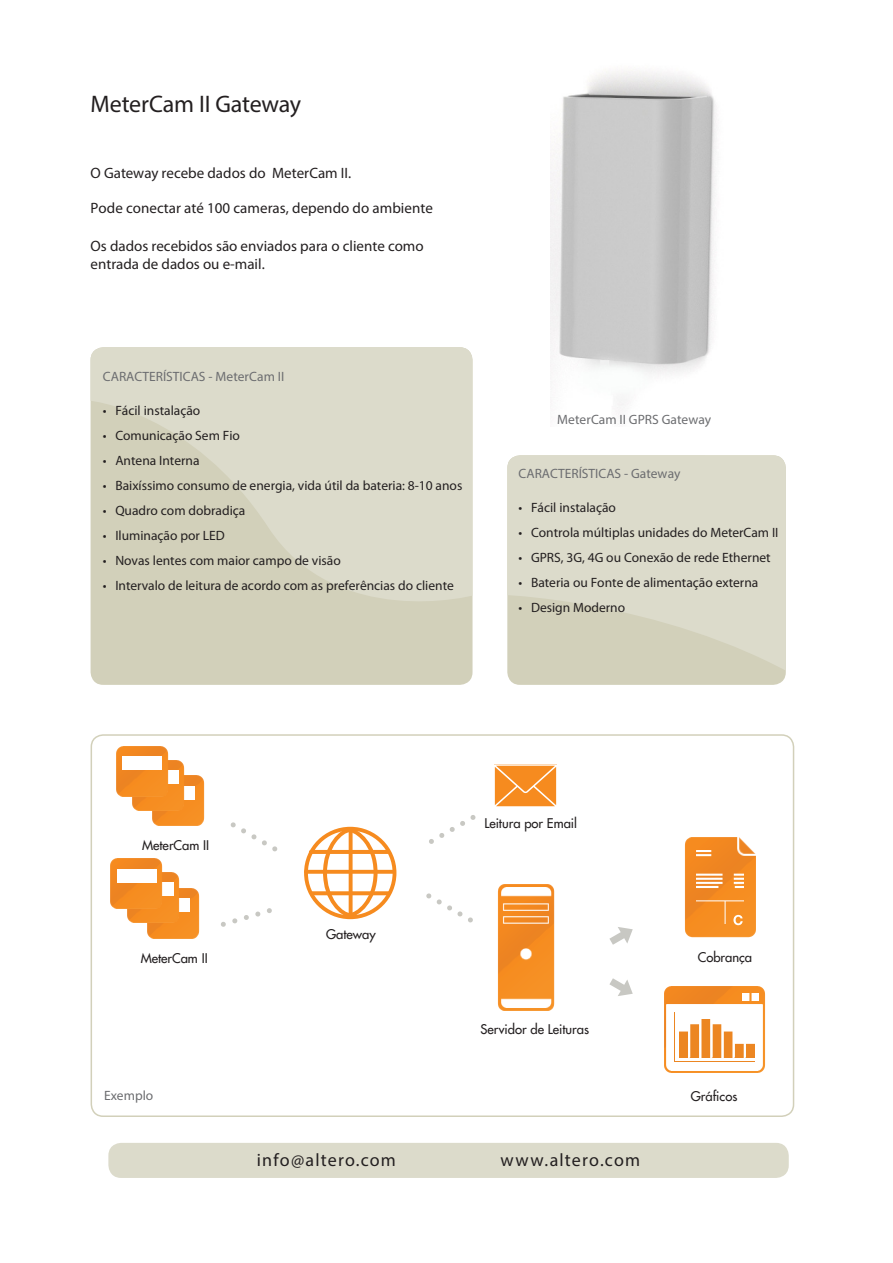
<style>
.page{position:relative;width:893px;height:1263px;background:#fff}
.page>*{position:absolute;margin:0;border:0;box-sizing:border-box;transform-origin:0 0}
.t1{font:24px "Myriad Pro";letter-spacing:-.01em;color:#231f20}
.t2{font:18px "Myriad Pro";letter-spacing:.065em;color:#231f20}
.t3{font:15px/18px "Myriad Pro";color:#231f20}
.t4{font:13.5px "Myriad Pro";color:#231f20}
.t5{font:13.5px "Myriad Pro";color:#6c6d70}
.t6{font:13.05px "Futura LT";color:#231f20}
</style>
<div class="page">
<div style="left:91px;top:734px;width:703px;height:383px;border:2px solid #d2d0ba;border-radius:12px"></div>
<svg style="left:507px;top:455px;width:279px;height:230px;background:#d9d8c6"></svg>
<div style="left:91px;top:347px;width:381px;height:338px;background:#d2d0ba;border-radius:13px"></div>
<svg style="left:91px;top:347px;width:381px;height:254px;fill:#dcdbcb"></svg>
<img style="left:684px;top:837px;width:72px;height:101px">
<img style="left:733px;top:837px;width:23px;height:25px">
<img style="left:697px;top:851px;width:47px;height:72px">
<svg style="left:733px;top:915px;width:10px;height:10px"></svg>
<img style="left:664px;top:986px;width:102px;height:87px">
<img style="left:742px;top:993px;width:16px;height:7px">
<img style="left:674px;top:1012px;width:80px;height:49px">
<img style="left:679px;top:1019px;width:75px;height:38px">
<svg style="left:609px;top:927px;width:24px;height:18px"></svg>
<svg style="left:609px;top:978px;width:24px;height:18px"></svg>
<img style="left:152px;top:775px;width:53px;height:51px">
<div style="left:155px;top:786px;width:40px;height:13px;background:#fff"></div>
<svg style="left:230px;top:822px;width:48px;height:30px"></svg>
<img style="left:497px;top:884px;width:58px;height:127px">
<img style="left:498px;top:899px;width:54px;height:28px">
<svg style="left:494px;top:764px;width:63px;height:43px;background:#f79c41"></svg>
<svg style="left:426px;top:893px;width:47px;height:30px"></svg>
<svg style="left:429px;top:815px;width:47px;height:29px"></svg>
<svg style="left:304px;top:827px;width:92px;height:92px"></svg>
<hr style="left:311px;top:850px;width:77px;height:4px;background:#f68b1f">
<svg style="left:312px;top:891px;width:77px;height:4px"></svg>
<svg style="left:306px;top:870px;width:88px;height:4px"></svg>
<img style="left:132px;top:760px;width:54px;height:52px">
<div style="left:139px;top:770px;width:40px;height:13px;background:#fff"></div>
<img style="left:116px;top:746px;width:53px;height:53px">
<div style="left:122px;top:757px;width:40px;height:13px;background:#fff"></div>
<img style="left:147px;top:888px;width:53px;height:51px">
<div style="left:150px;top:898px;width:40px;height:13px;background:#fff"></div>
<img style="left:127px;top:872px;width:54px;height:53px">
<div style="left:134px;top:883px;width:40px;height:13px;background:#fff"></div>
<img style="left:110px;top:858px;width:54px;height:53px">
<div style="left:117px;top:869px;width:40px;height:13px;background:#fff"></div>
<svg style="left:221px;top:908px;width:51px;height:19px"></svg>
<div style="left:108px;top:1143px;width:681px;height:35px;background:#dcdbcb;border-radius:13px"></div>
<img style="left:551px;top:70px;width:166px;height:338px">
<h1 class="t1" style="left:91px;top:89px;width:212px">MeterCam II Gateway</h1>
<p class="t3" style="left:91px;top:164px;width:262px">O Gateway recebe dados do MeterCam II.</p>
<p class="t3" style="left:91px;top:199px;width:344px">Pode conectar até 100 cameras, dependo do ambiente</p>
<p class="t3" style="left:91px;top:237px;width:335px">Os dados recebidos são enviados para o cliente como entrada de dados ou e-mail.</p>
<p class="t5" style="left:103px;top:368px;width:183px">CARACTERÍSTICAS - MeterCam II</p>
<p class="t4" style="left:103px;top:402px;width:99px">• Fácil instalação</p>
<p class="t4" style="left:103px;top:427px;width:139px">• Comunicação Sem Fio</p>
<p class="t4" style="left:103px;top:452px;width:98px">• Antena Interna</p>
<p class="t4" style="left:103px;top:477px;width:361px">• Baixíssimo consumo de energia, vida útil da bateria: 8-10 anos</p>
<p class="t4" style="left:103px;top:502px;width:144px">• Quadro com dobradiça</p>
<p class="t4" style="left:103px;top:527px;width:123px">• Iluminação por LED</p>
<p class="t4" style="left:103px;top:552px;width:239px">• Novas lentes com maior campo de visão</p>
<p class="t4" style="left:103px;top:577px;width:352px">• Intervalo de leitura de acordo com as preferências do cliente</p>
<p class="t5" style="left:557px;top:411px;width:155px">MeterCam II GPRS Gateway</p>
<p class="t5" style="left:519px;top:465px;width:163px">CARACTERÍSTICAS - Gateway</p>
<p class="t4" style="left:519px;top:499px;width:99px">• Fácil instalação</p>
<p class="t4" style="left:519px;top:524px;width:261px">• Controla múltiplas unidades do MeterCam II</p>
<p class="t4" style="left:519px;top:549px;width:254px">• GPRS, 3G, 4G ou Conexão de rede Ethernet</p>
<p class="t4" style="left:519px;top:574px;width:241px">• Bateria ou Fonte de alimentação externa</p>
<p class="t4" style="left:519px;top:599px;width:108px">• Design Moderno</p>
<p class="t6" style="left:142px;top:837px;width:69px">MeterCam II</p>
<p class="t6" style="left:326px;top:926px;width:51px">Gateway</p>
<p class="t6" style="left:484px;top:815px;width:94px">Leitura por Email</p>
<p class="t6" style="left:141px;top:949px;width:69px">MeterCam II</p>
<p class="t6" style="left:698px;top:949px;width:56px">Cobrança</p>
<p class="t5" style="left:104px;top:1087px;width:51px">Exemplo</p>
<p class="t6" style="left:480px;top:1021px;width:110px">Servidor de Leituras</p>
<h2 class="t2" style="left:257px;top:1149px;width:141px">info@altero.com</h2>
<h2 class="t2" style="left:501px;top:1149px;width:141px">www.altero.com</h2>
<p class="t6" style="left:691px;top:1088px;width:48px">Gráficos</p>
</div>
